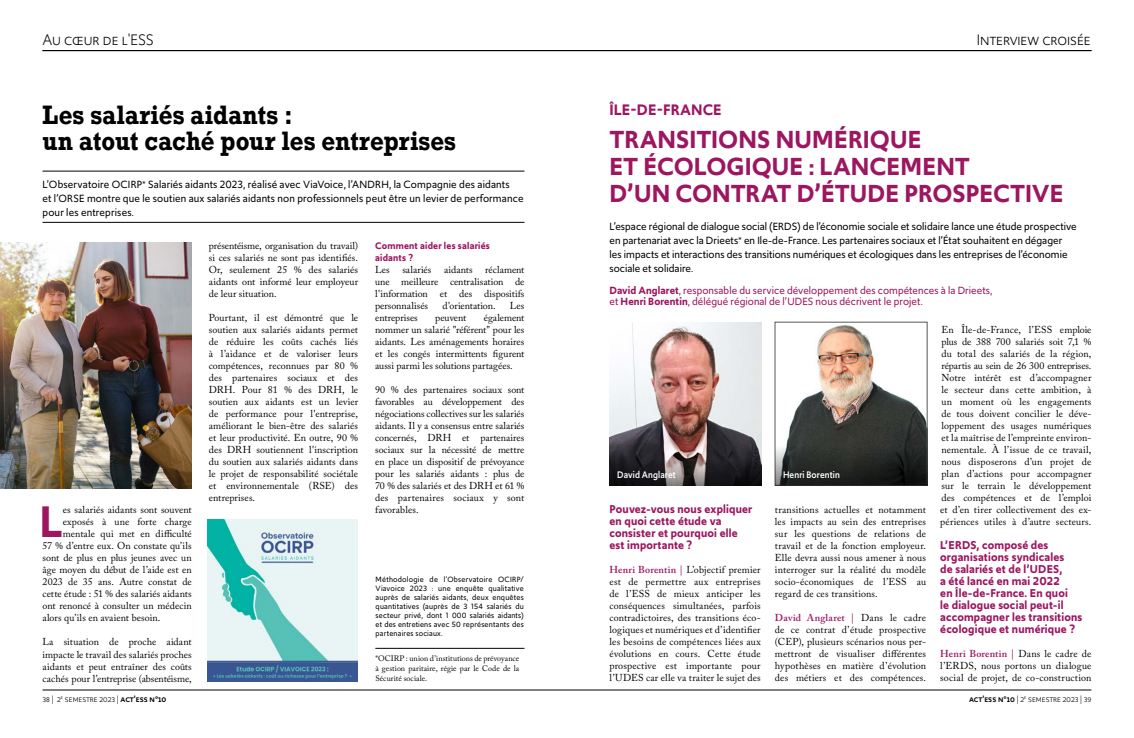
<style>
.page{position:relative;width:1134px;height:738px;background:#fff}
.page>*{position:absolute;margin:0;border:0;box-sizing:border-box;transform-origin:0 0}
.t1{font:600 46.5px "Upgrade";color:#9c1660}
.t2{font:600 26px/27px "Upgrade";color:#9c1660}
.t3{font:700 25px/26px "Rockwell Nova";letter-spacing:.005em;color:#000;scale:.9 1}
.t4{font:16px "Upgrade";color:#000}
.t5{font:600 16px "Upgrade";letter-spacing:.005em;color:#9c1660}
.t6{font:600 12px/12px "Upgrade";letter-spacing:.015em;color:#9c1660}
.t7{font:11px/14px "Upgrade";letter-spacing:.01em;color:#000}
.t8{font:11px/11px "Upgrade";letter-spacing:.005em;color:#9c1660}
.t9{font:10px/12px "Adobe Caslon Pro";letter-spacing:.005em;color:#000;text-align:justify}
.t10{font:600 10px/12px "Upgrade";color:#9c1660}
.t11{font:500 10px "Upgrade";letter-spacing:.01em;color:#fff;scale:.94 1}
.t12{font:10px "Adobe Caslon Pro";letter-spacing:-.015em;color:#000}
.t13{font:9px "Upgrade";color:#000}
.t14{font:8px/9px "Upgrade";letter-spacing:.03em;color:#000;text-align:justify}
.t15{font:8px/10px "Adobe Caslon Pro";letter-spacing:.005em;color:#000;text-align:justify}
.s1{font-weight:600}
.s2{font-weight:600;color:#9c1660}
.s3{font-weight:500}
</style>
<div class="page">
<hr style="left:43px;top:689px;width:1048px;height:1px;background:#000">
<hr style="left:43px;top:50px;width:1048px;height:1px;background:#000">
<img style="left:610px;top:322px;width:152px;height:136px">
<img style="left:208px;top:519px;width:149px;height:143px">
<img style="left:786px;top:325px;width:139px;height:119px">
<div style="left:775px;top:322px;width:152px;height:163px;border:1px solid #575756"></div>
<svg style="left:609px;top:458px;width:153px;height:27px;background:#333033"></svg>
<svg style="left:775px;top:444px;width:152px;height:41px;background:#2a2d2b"></svg>
<hr style="left:43px;top:171px;width:481px;height:1px;background:#000">
<hr style="left:43px;top:222px;width:481px;height:1px;background:#000">
<hr style="left:375px;top:647px;width:149px;height:1px;background:#000">
<img style="left:0;top:242px;width:192px;height:246px">
<img style="left:208px;top:662px;width:149px;height:18px">
<h3 class="t4" style="left:43px;top:29px;width:113px">Au cœur de l'ESS</h3>
<h3 class="t3" style="left:43px;top:101px;width:461px">Les salariés aidants :<br>un atout caché pour les entreprises</h3>
<p class="t7" style="left:43px;top:177px;width:482px">L’Observatoire OCIRP<sup>*</sup> Salariés aidants 2023, réalisé avec ViaVoice, l’ANDRH, la Compagnie des aidants<br>et l’ORSE montre que le soutien aux salariés aidants non professionnels peut être un levier de performance pour les entreprises.</p>
<h1 class="t1" style="left:40px;top:491px;width:25px">L</h1>
<p class="t9" style="left:63px;top:503px;width:130px">es salariés aidants sont souvent</p>
<p class="t9" style="left:63px;top:515px;width:130px">exposés à une forte charge</p>
<p class="t9" style="left:63px;top:527px;width:130px">mentale qui met en difficulté</p>
<p class="t9" style="left:43px;top:539px;width:151px">57 % d’entre eux. On constate qu’ils</p>
<p class="t9" style="left:43px;top:551px;width:151px">sont de plus en plus jeunes avec un</p>
<p class="t9" style="left:43px;top:563px;width:151px">âge moyen du début de l’aide est en</p>
<p class="t9" style="left:43px;top:575px;width:151px">2023 de 35 ans. Autre constat de</p>
<p class="t9" style="left:43px;top:587px;width:151px">cette étude : 51 % des salariés aidants</p>
<p class="t9" style="left:43px;top:599px;width:151px">ont renoncé à consulter un médecin</p>
<p class="t9" style="left:43px;top:611px;width:119px">alors qu’ils en avaient besoin.</p>
<p class="t9" style="left:43px;top:635px;width:151px">La situation de proche aidant impacte le travail des salariés proches aidants et peut entraîner des coûts cachés pour l’entreprise (absentéisme,</p>
<p class="t9" style="left:209px;top:239px;width:151px">présentéisme, organisation du travail) si ces salariés ne sont pas identifiés.<br>Or, seulement 25 % des salariés aidants ont informé leur employeur de leur situation.</p>
<p class="t9" style="left:209px;top:311px;width:151px">Pourtant, il est démontré que le soutien aux salariés aidants permet de réduire les coûts cachés liés à l’aidance et de valoriser leurs compétences, reconnues par 80 % des partenaires sociaux et des DRH. Pour 81 % des DRH, le soutien aux aidants est un levier de performance pour l'entreprise, améliorant le bien-être des salariés et leur productivité. En outre, 90 % des DRH soutiennent l'inscription du soutien aux salariés aidants dans le projet de responsabilité sociétale et environnementale (RSE) des entreprises.</p>
<p class="t10" style="left:375px;top:239px;width:116px">Comment aider les salariés aidants ?</p>
<p class="t9" style="left:375px;top:263px;width:16px">Les</p>
<p class="t9" style="left:402px;top:263px;width:30px">salariés</p>
<p class="t9" style="left:444px;top:263px;width:30px">aidants</p>
<p class="t9" style="left:375px;top:263px;width:151px;text-indent:110px">réclament une meilleure centralisation de l'information et des dispositifs personnalisés</p>
<p class="t12" style="left:442px;top:299px;width:55px">d'orientation.</p>
<p class="t9" style="left:510px;top:299px;width:16px">Les</p>
<p class="t9" style="left:375px;top:311px;width:151px;text-indent:109px">également nommer un salarié "référent" pour les aidants. Les aménagements horaires et les congés intermittents figurent aussi parmi les solutions partagées.</p>
<p class="t9" style="left:375px;top:383px;width:151px">90 % des partenaires sociaux sont favorables au développement des négociations collectives sur les salariés aidants. Il y a consensus entre salariés concernés, DRH et partenaires sociaux sur la nécessité de mettre en place un dispositif de prévoyance pour les salariés aidants : plus de 70 % des salariés et des DRH et 61 % des partenaires sociaux y sont favorables.</p>
<p class="t9" style="left:375px;top:311px;width:44px">entreprises</p>
<p class="t9" style="left:435px;top:311px;width:33px">peuvent</p>
<p class="t14" style="left:376px;top:574px;width:150px">Méthodologie de l’Observatoire OCIRP/ Viavoice 2023 : une enquête qualitative auprès de salariés aidants, deux enquêtes quantitatives (auprès de 3 154 salariés du secteur privé, dont 1 000 salariés aidants) et des entretiens avec 50 représentants des partenaires sociaux.</p>
<p class="t15" style="left:375px;top:653px;width:145px">*OCIRP : union d’institutions de prévoyance à gestion paritaire, régie par le Code de la Sécurité sociale.</p>
<h3 class="t4" style="left:977px;top:29px;width:115px">Interview croisée</h3>
<h3 class="t5" style="left:609px;top:99px;width:114px">ÎLE-DE-FRANCE</h3>
<h2 class="t2" style="left:609px;top:126px;width:456px">TRANSITIONS NUMÉRIQUE<br>ET ÉCOLOGIQUE : LANCEMENT<br>D’UN CONTRAT D’ÉTUDE PROSPECTIVE</h2>
<p class="t7" style="left:609px;top:219px;width:469px">L’espace régional de dialogue social (ERDS) de l’économie sociale et solidaire lance une étude prospective en partenariat avec la Drieets<sup>*</sup> en Ile-de-France. Les partenaires sociaux et l’État souhaitent en dégager les impacts et interactions des transitions numériques et écologiques dans les entreprises de l’économie sociale et solidaire.</p>
<p class="t8" style="left:609px;top:284px;width:384px"><span class="s1">David Anglaret</span>, responsable du service développement des compétences à la Drieets, et <span class="s1">Henri Borentin</span>, délégué régional de l’UDES nous décrivent le projet.</p>
<p class="t11" style="left:617px;top:468px;width:64px">David Anglaret</p>
<p class="t11" style="left:783px;top:468px;width:62px">Henri Borentin</p>
<p class="t6" style="left:609px;top:502px;width:144px">Pouvez-vous nous expliquer en quoi cette étude va consister et pourquoi elle est importante ?</p>
<p class="t9" style="left:609px;top:563px;width:153px"><span class="s2">Henri Borentin |</span> L’objectif premier est de permettre aux entreprises de l’ESS de mieux anticiper les conséquences simultanées, parfois contradictoires, des transitions éco&shy;logiques et numériques et d’identifier les besoins de compétences liées aux évolutions en cours. Cette étude prospective est importante pour l’UDES car elle va traiter le sujet des</p>
<p class="t9" style="left:775px;top:503px;width:153px">transitions actuelles et notamment les impacts au sein des entreprises sur les questions de relations de travail et de la fonction employeur.<br>Elle devra aussi nous amener à nous interroger sur la réalité du modèle socio-économiques de l’ESS au regard de ces transitions.</p>
<p class="t9" style="left:775px;top:611px;width:153px"><span class="s2">David Anglaret |</span> Dans le cadre de ce contrat d’étude prospective (CEP), plusieurs scénarios nous per&shy;mettront de visualiser différentes hypothèses en matière d’évolution des métiers et des compétences.</p>
<p class="t9" style="left:940px;top:323px;width:153px">En Île-de-France, l’ESS emploie plus de 388 700 salariés soit 7,1 % du total des salariés de la région, répartis au sein de 26 300 entreprises.<br>Notre intérêt est d’accompagner le secteur dans cette ambition, à un moment où les engagements de tous doivent concilier le déve&shy;loppement des usages numériques et la maîtrise de l’empreinte environ&shy;nementale. À l’issue de ce travail, nous disposerons d’un projet de plan d’actions pour accompagner sur le terrain le développement des compétences et de l’emploi et d’en tirer collectivement des ex&shy;périences utiles à d’autre secteurs.</p>
<p class="t6" style="left:940px;top:538px;width:144px">L’ERDS, composé des organisations syndicales<br>de salariés et de l’UDES,<br>a été lancé en mai 2022<br>en Île-de-France. En quoi<br>le dialogue social peut-il accompagner les transitions écologique et numérique ?</p>
<p class="t9" style="left:940px;top:647px;width:153px"><span class="s2">Henri Borentin |</span> Dans le cadre de l’ERDS, nous portons un dialogue social de projet, de co-construction</p>
<p class="t13" style="left:43px;top:692px;width:125px">38 | 2<sup>e</sup> semestre 2023 | <span class="s3">act’ess n°10</span></p>
<p class="t13" style="left:969px;top:692px;width:124px"><span class="s3">act’ess n°10</span> | 2<sup>e</sup> semestre 2023 | 39</p>
</div>
